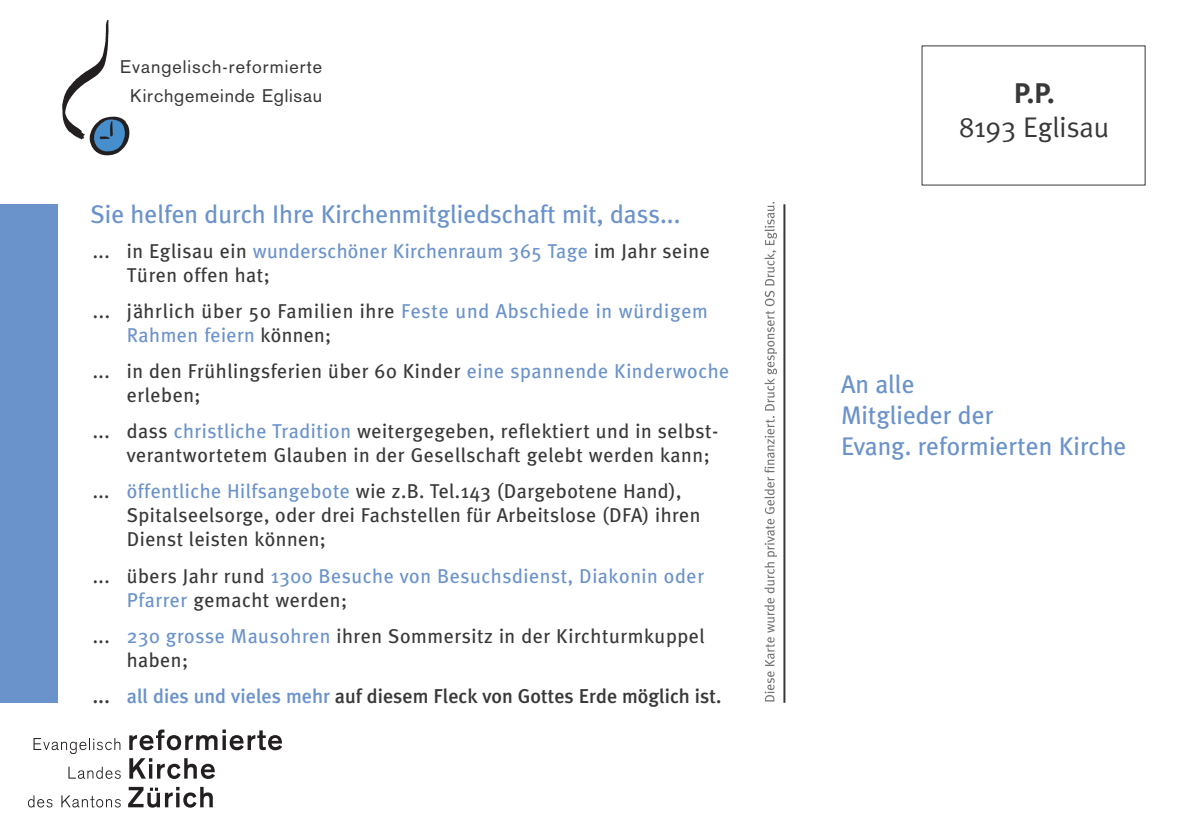
<style>
.page{position:relative;width:1191px;height:840px;background:#fff}
.page>*{position:absolute;margin:0;border:0;box-sizing:border-box;transform-origin:0 0}
.t1{font:28.4px "Meta Plus Normal";color:#393839}
.t2{font:700 28.4px "Meta Plus";color:#393839}
.t3{font:25.4px/30.6px "Meta Plus";color:#6a92cb}
.t4{font:20px/24px "Meta Plus";letter-spacing:.025em;color:#393839}
.t5{font:20px/24px "Meta Plus";letter-spacing:.025em;color:#6a92cb}
.t6{font:500 20px "Meta Plus";color:#393839}
.t7{font:18px/29px "Akzidenz Grotesk";letter-spacing:.055em;color:#393839;text-align:center}
.s1{color:#6a92cb}
.s2{color:#393839}
</style>
<div class="page">
<svg style="left:129px;top:729px;width:153px;height:20px"></svg>
<svg style="left:129px;top:758px;width:86px;height:20px"></svg>
<svg style="left:128px;top:786px;width:85px;height:21px"></svg>
<svg style="left:34px;top:738px;width:86px;height:15px"></svg>
<svg style="left:68px;top:766px;width:53px;height:12px"></svg>
<svg style="left:28px;top:795px;width:24px;height:12px"></svg>
<svg style="left:61px;top:795px;width:60px;height:12px"></svg>
<svg style="left:62px;top:20px;width:67px;height:135px"></svg>
<svg style="left:764px;top:617px;width:10px;height:84px"></svg>
<div style="left:0;top:204px;width:58px;height:498px;background:#6a92cb"></div>
<hr style="left:783px;top:204px;width:2px;height:498px;background:#393839">
<p class="t7" style="left:120px;top:54px;width:203px">Evangelisch-reformierte<br>Kirchgemeinde Eglisau</p>
<p class="t3" style="left:90px;top:199px;width:591px">Sie helfen durch Ihre Kirchenmitgliedschaft mit, dass...</p>
<p class="t4" style="left:127px;top:239px;width:584px;text-indent:-34px">... in Eglisau ein <span class="s1">wunderschöner Kirchenraum 365 Tage</span> im Jahr seine<br>Türen offen hat;</p>
<p class="t5" style="left:127px;top:299px;width:583px;text-indent:-34px"><span class="s2">... jährlich über 50 Familien ihre</span> Feste und Abschiede in würdigem<br>Rahmen feiern <span class="s2">können;</span></p>
<p class="t4" style="left:127px;top:359px;width:604px;text-indent:-34px">... in den Frühlingsferien über 60 Kinder <span class="s1">eine spannende Kinderwoche </span>erleben;</p>
<p class="t4" style="left:127px;top:419px;width:593px;text-indent:-34px">... dass <span class="s1">christliche Tradition</span> weitergegeben, reflektiert und in selbst&shy;verantwortetem Glauben in der Gesellschaft gelebt werden kann;</p>
<p class="t4" style="left:127px;top:479px;width:575px;text-indent:-34px">... <span class="s1">öffentliche Hilfsangebote</span> wie z.B. Tel.143 (Dargebotene Hand),<br>Spitalseelsorge, oder drei Fachstellen für Arbeitslose (DFA) ihren<br>Dienst leisten können;</p>
<p class="t5" style="left:127px;top:563px;width:579px;text-indent:-34px"><span class="s2">... übers Jahr rund</span> 1300 Besuche von Besuchsdienst, Diakonin oder<br>Pfarrer <span class="s2">gemacht werden;</span></p>
<p class="t4" style="left:127px;top:623px;width:579px;text-indent:-34px">... <span class="s1">230 grosse Mausohren</span> ihren Sommersitz in der Kirchturmkuppel haben;</p>
<p class="t6" style="left:93px;top:683px;width:630px">... <span class="s1">all dies und vieles mehr</span> auf diesem Fleck von Gottes Erde möglich ist.</p>
<h1 class="t2" style="left:1013px;top:77px;width:42px">P.P.</h1>
<h1 class="t1" style="left:959px;top:111px;width:152px">8193 Eglisau</h1>
<p class="t3" style="left:841px;top:369px;width:287px">An alle<br>Mitglieder der<br>Evang. reformierten Kirche</p>
</div>
